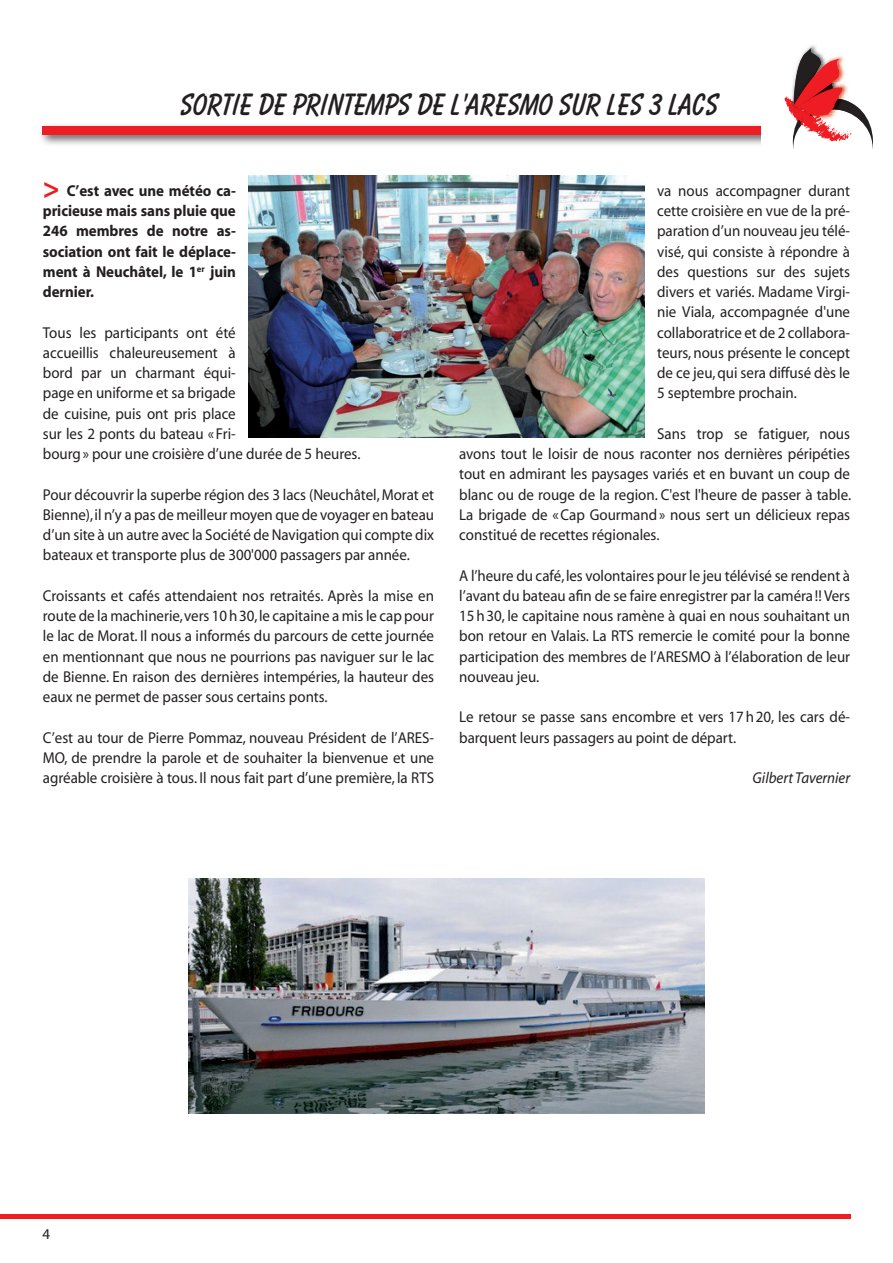
<style>
.page{position:relative;width:893px;height:1263px;background:#fff}
.page>*{position:absolute;margin:0;border:0;box-sizing:border-box;transform-origin:0 0}
.texte_général_frança{font:700 27px "Balloon";color:#231f20}
.texte_général_frança-2{font:15.75px/20.2px "Myriad";color:#231f20;text-align:justify;scale:.95 1}
.Texte_général_allema{font:700 15.75px/20.2px "Myriad";letter-spacing:-.005em;color:#231f20;text-align:justify;scale:.95 1}
.texte_général_frança-3{font:italic 15.75px "Myriad";color:#231f20;scale:.95 1}
.t1{font:15px "Myriad";color:#231f20}
.s1{font-size:30px;color:#ee1d23}
</style>
<div class="page">
<hr style="left:0;top:1215px;width:850px;height:4px;background:#ee1d23">
<img style="left:249px;top:176px;width:395px;height:262px">
<div style="left:39px;top:122px;width:824px;height:25px;background:#231f20;opacity:.75"></div>
<div style="left:43px;top:126px;width:808px;height:8px;background:#ee1d23"></div>
<div style="left:761px;top:15px;width:120px;height:137px;background:#fff"></div>
<svg style="left:784px;top:45px;width:89px;height:104px"></svg>
<img style="left:189px;top:878px;width:515px;height:236px">
<p class="texte_général_frança" style="left:177px;top:87px;width:540px">SORTIE DE PRINTEMPS DE L'ARESMO SUR LES 3 LACS</p>
<p class="Texte_général_allema" style="left:43px;top:181px;width:205px"><span class="s1">&gt;</span> C’est avec une météo ca&shy;pricieuse mais sans pluie que 246 membres de notre as&shy;sociation ont fait le déplace&shy;ment à Neuchâtel, le 1<sup>er</sup> juin dernier.</p>
<p class="texte_général_frança-2" style="left:43px;top:323px;width:336px;text-align:left">Tous les participants ont été<br>accueillis chaleureusement à<br>bord par un charmant équi-<br>page en uniforme et sa brigade<br>de cuisine, puis ont pris place<br>sur les 2 ponts du bateau «Fri-<br>bourg» pour une croisière d’une durée de 5 heures.</p>
<p class="texte_général_frança-2" style="left:43px;top:485px;width:413px">Pour découvrir la superbe région des 3 lacs (Neuchâtel, Morat et Bienne), il n’y a pas de meilleur moyen que de voyager en bateau d’un site à un autre avec la Société de Navigation qui compte dix bateaux et transporte plus de 300'000 passagers par année.</p>
<p class="texte_général_frança-2" style="left:43px;top:586px;width:413px">Croissants et cafés attendaient nos retraités. Après la mise en route de la machinerie, vers 10h30, le capitaine a mis le cap pour le lac de Morat. Il nous a informés du parcours de cette journée en mentionnant que nous ne pourrions pas naviguer sur le lac de Bienne. En raison des dernières intempéries, la hauteur des eaux ne permet de passer sous certains ponts.</p>
<p class="texte_général_frança-2" style="left:43px;top:728px;width:413px">C’est au tour de Pierre Pommaz, nouveau Président de l’ARES-MO, de prendre la parole et de souhaiter la bienvenue et une agréable croisière à tous. Il nous fait part d’une première, la RTS</p>
<p class="texte_général_frança-2" style="left:657px;top:181px;width:205px">va nous accompagner durant cette croisière en vue de la pré&shy;paration d’un nouveau jeu télé&shy;visé, qui consiste à répondre à des questions sur des sujets divers et variés. Madame Virgi&shy;nie Viala, accompagnée d'une collaboratrice et de 2 collabora&shy;teurs, nous présente le concept de ce jeu, qui sera diffusé dès le 5 septembre prochain.</p>
<p class="texte_général_frança-2" style="left:459px;top:424px;width:414px;text-indent:198px">Sans trop se fatiguer, nous avons tout le loisir de nous raconter nos dernières péripéties tout en admirant les paysages variés et en buvant un coup de blanc ou de rouge de la region. C'est l'heure de passer à table.<br>La brigade de «Cap Gourmand» nous sert un délicieux repas constitué de recettes régionales.</p>
<p class="texte_général_frança-2" style="left:459px;top:566px;width:413px">A l’heure du café, les volontaires pour le jeu télévisé se rendent à l’avant du bateau afin de se faire enregistrer par la caméra!! Vers 15h30, le capitaine nous ramène à quai en nous souhaitant un bon retour en Valais. La RTS remercie le comité pour la bonne participation des membres de l’ARESMO à l’élaboration de leur nouveau jeu.</p>
<p class="texte_général_frança-2" style="left:459px;top:708px;width:413px">Le retour se passe sans encombre et vers 17h20, les cars dé&shy;barquent leurs passagers au point de départ.</p>
<p class="texte_général_frança-3" style="left:753px;top:770px;width:104px">Gilbert Tavernier</p>
<p class="t1" style="left:43px;top:1226px;width:9px">4</p>
</div>
